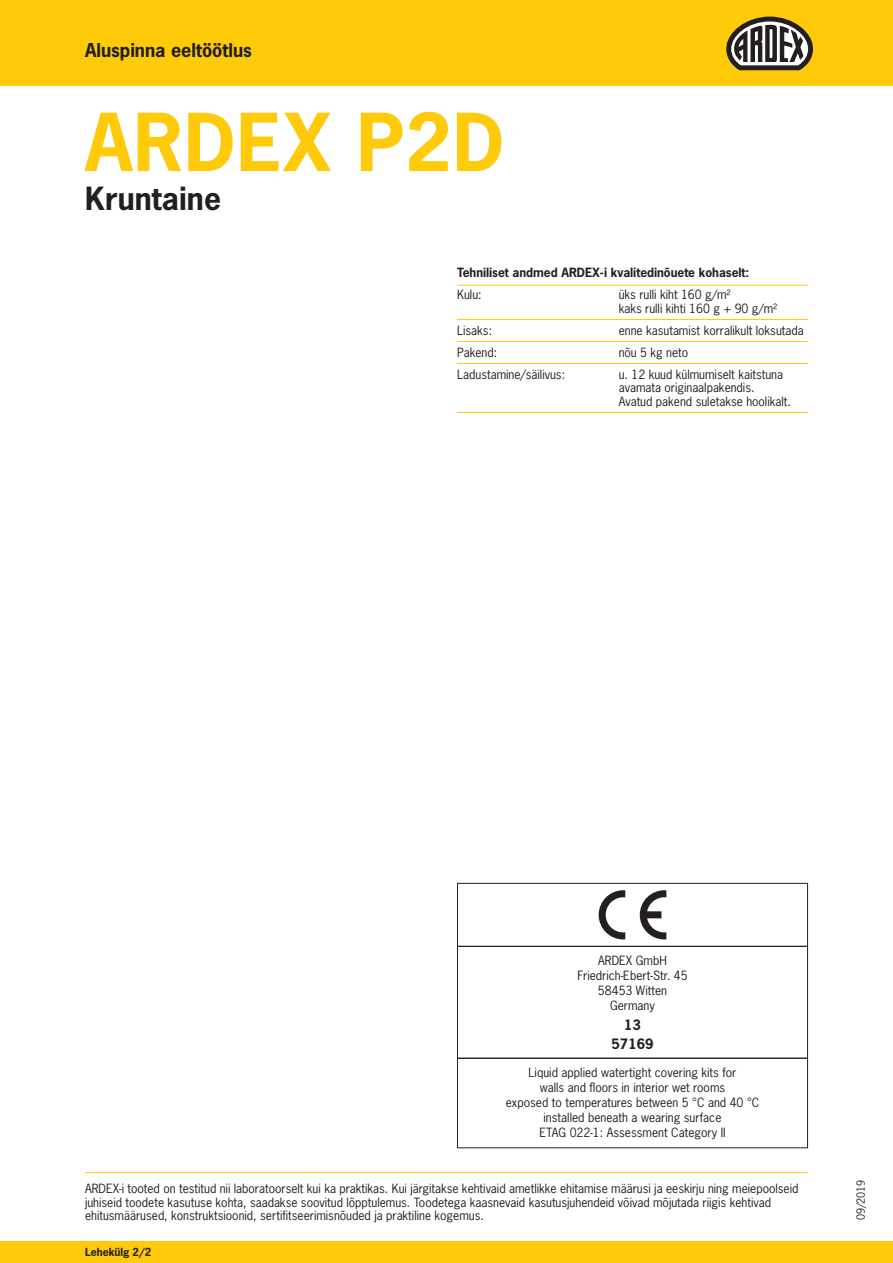
<style>
.page{position:relative;width:893px;height:1263px;background:#fff}
.page>*{position:absolute;margin:0;border:0;box-sizing:border-box;transform-origin:0 0}
.t1{font:700 75px "News Gothic Std";letter-spacing:.015em;color:#feca0a}
.t2{font:700 30px "News Gothic Std";letter-spacing:.005em;color:#231f20}
.t3{font:700 18px "News Gothic Std";color:#231f20}
.t4{font:700 13.5px/19.2px "News Gothic Std";color:#231f20;text-align:center}
.t5{font:12px/15px "News Gothic Std";color:#231f20}
.t6{font:700 12px "News Gothic Std";color:#231f20}
.t7{font:700 10.5px "News Gothic Std";color:#231f20}
.t8{font:10.5px "News Gothic Std";color:#231f20}
</style>
<div class="page">
<hr style="left:85px;top:1172px;width:723px;height:1px;background:#feca0a">
<div style="left:0;top:1242px;width:893px;height:21px;background:#feca0a"></div>
<div style="left:0;top:0;width:893px;height:85px;background:#feca0a"></div>
<div style="left:457px;top:883px;width:351px;height:64px;border:1px solid #231f20"></div>
<div style="left:457px;top:946px;width:351px;height:112px;border:1px solid #231f20"></div>
<div style="left:457px;top:1058px;width:351px;height:90px;border:1px solid #231f20"></div>
<svg style="left:599px;top:890px;width:26px;height:49px"></svg>
<svg style="left:640px;top:890px;width:26px;height:49px"></svg>
<hr style="left:457px;top:285px;width:351px;height:1px;background:#feca0a">
<hr style="left:457px;top:319px;width:351px;height:1px;background:#feca0a">
<hr style="left:457px;top:341px;width:351px;height:1px;background:#feca0a">
<hr style="left:457px;top:363px;width:351px;height:1px;background:#feca0a">
<hr style="left:457px;top:412px;width:351px;height:1px;background:#feca0a">
<svg style="left:726px;top:17px;width:87px;height:53px"></svg>
<h3 class="t3" style="left:85px;top:38px;width:168px">Aluspinna eeltöötlus</h3>
<h1 class="t1" style="left:85px;top:93px;width:421px">ARDEX P2D</h1>
<h2 class="t2" style="left:85px;top:179px;width:138px">Kruntaine</h2>
<p class="t6" style="left:457px;top:265px;width:294px">Tehniliset andmed ARDEX-i kvalitedinõuete kohaselt:</p>
<p class="t5" style="left:457px;top:287px;width:26px">Kulu:</p>
<p class="t5" style="left:619px;top:288px;width:160px;line-height:13.5px">üks rulli kiht 160 g/m²<br>kaks rulli kihti 160 g + 90 g/m²</p>
<p class="t5" style="left:457px;top:323px;width:37px">Lisaks:</p>
<p class="t5" style="left:619px;top:323px;width:187px">enne kasutamist korralikult loksutada</p>
<p class="t5" style="left:457px;top:345px;width:42px">Pakend:</p>
<p class="t5" style="left:619px;top:345px;width:71px">nõu 5 kg neto</p>
<p class="t5" style="left:457px;top:367px;width:109px">Ladustamine/säilivus:</p>
<p class="t5" style="left:619px;top:367px;width:174px;line-height:13.5px">u. 12 kuud külmumiselt kaitstuna avamata originaalpakendis.<br>Avatud pakend suletakse hoolikalt.</p>
<p class="t5" style="left:577px;top:953px;width:112px;text-align:center">ARDEX GmbH<br>Friedrich-Ebert-Str. 45<br>58453 Witten<br>Germany</p>
<p class="t4" style="left:611px;top:1015px;width:43px">13<br>57169</p>
<p class="t5" style="left:506px;top:1065px;width:255px;text-align:center">Liquid applied watertight covering kits for<br>walls and floors in interior wet rooms<br>exposed to temperatures between 5 °C and 40 °C installed beneath a wearing surface<br>ETAG 022-1: Assessment Category II</p>
<p class="t5" style="left:85px;top:1182px;width:715px;line-height:13.5px">ARDEX-i tooted on testitud nii laboratoorselt kui ka praktikas. Kui järgitakse kehtivaid ametlikke ehitamise määrusi ja eeskirju ning meiepoolseid juhiseid toodete kasutuse kohta, saadakse soovitud lõpptulemus. Toodetega kaasnevaid kasutusjuhendeid võivad mõjutada riigis kehtivad ehitusmäärused, konstruktsioonid, sertifitseerimisnõuded ja praktiline kogemus.</p>
<p class="t8" style="left:854px;top:1220px;width:42px;rotate:-90deg">09/2019</p>
<p class="t7" style="left:85px;top:1245px;width:68px">Lehekülg 2/2</p>
</div>
